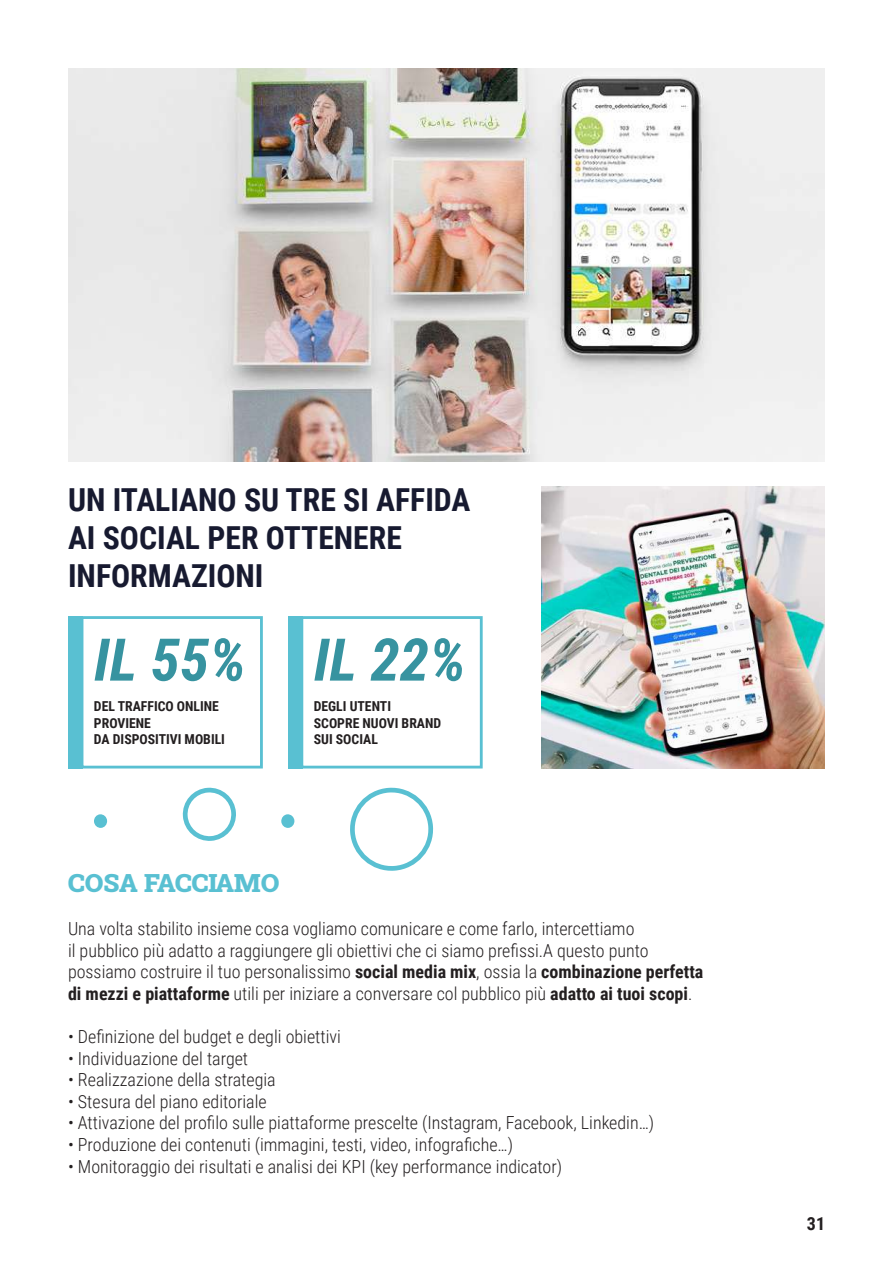
<style>
.page{position:relative;width:893px;height:1263px;background:#fff}
.page>*{position:absolute;margin:0;border:0;box-sizing:border-box;transform-origin:0 0}
.t1{font:italic 700 58.95px "Roboto Condensed";color:#3793a0}
.t2{font:700 31.65px/38.1px "Roboto Condensed";color:#171a30}
.t3{font:900 25.5px "Roboto Slab";color:#59c0d2}
.t4{font:300 18px/21.6px "Roboto Condensed";color:#231f20}
.t5{font:700 18px "Roboto Condensed";color:#231f20}
.t6{font:700 13.65px/16.5px "Roboto Condensed";color:#231f20}
.s1{font-weight:700}
</style>
<div class="page">
<img style="left:68px;top:68px;width:757px;height:393px">
<img style="left:541px;top:487px;width:284px;height:281px">
<div style="left:81px;top:616px;width:182px;height:152px;border:3px solid #59c0d2"></div>
<div style="left:300px;top:616px;width:183px;height:152px;border:3px solid #59c0d2"></div>
<div style="left:68px;top:616px;width:15px;height:152px;background:#59c0d2"></div>
<div style="left:288px;top:616px;width:14px;height:152px;background:#59c0d2"></div>
<svg style="left:350px;top:787px;width:83px;height:84px"></svg>
<svg style="left:182px;top:787px;width:54px;height:54px"></svg>
<div style="left:281px;top:814px;width:14px;height:14px;background:#59c0d2;border-radius:50%"></div>
<div style="left:94px;top:814px;width:13px;height:14px;background:#59c0d2;border-radius:50%"></div>
<h2 class="t2" style="left:68px;top:479px;width:404px">UN ITALIANO SU TRE SI AFFIDA<br>AI SOCIAL PER OTTENERE<br>INFORMAZIONI</h2>
<h1 class="t1" style="left:94px;top:618px;width:154px">IL 55%</h1>
<p class="t6" style="left:94px;top:698px;width:132px">DEL TRAFFICO ONLINE<br>PROVIENE<br>DA DISPOSITIVI MOBILI</p>
<h1 class="t1" style="left:314px;top:618px;width:154px">IL 22%</h1>
<p class="t6" style="left:314px;top:698px;width:129px">DEGLI UTENTI<br>SCOPRE NUOVI BRAND<br>SUI SOCIAL</p>
<h3 class="t3" style="left:68px;top:865px;width:213px">COSA FACCIAMO</h3>
<p class="t4" style="left:68px;top:917px;width:637px">Una volta stabilito insieme cosa vogliamo comunicare e come farlo, intercettiamo<br>il pubblico più adatto a raggiungere gli obiettivi che ci siamo prefissi.A questo punto possiamo costruire il tuo personalissimo <span class="s1">social media mix</span>, ossia la <span class="s1">combinazione perfetta di mezzi e piattaforme</span> utili per iniziare a conversare col pubblico più <span class="s1">adatto ai tuoi scopi</span>.</p>
<p class="t4" style="left:68px;top:1025px;width:274px">• Definizione del budget e degli obiettivi</p>
<p class="t4" style="left:68px;top:1047px;width:182px">• Individuazione del target</p>
<p class="t4" style="left:68px;top:1068px;width:209px">• Realizzazione della strategia</p>
<p class="t4" style="left:68px;top:1090px;width:200px">• Stesura del piano editoriale</p>
<p class="t4" style="left:68px;top:1111px;width:588px">• Attivazione del profilo sulle piattaforme prescelte (Instagram, Facebook, Linkedin…)</p>
<p class="t4" style="left:68px;top:1133px;width:446px">• Produzione dei contenuti (immagini, testi, video, infografiche…)</p>
<p class="t4" style="left:68px;top:1155px;width:496px">• Monitoraggio dei risultati e analisi dei KPI (key performance indicator)</p>
<p class="t5" style="left:807px;top:1211px;width:20px">31</p>
</div>
